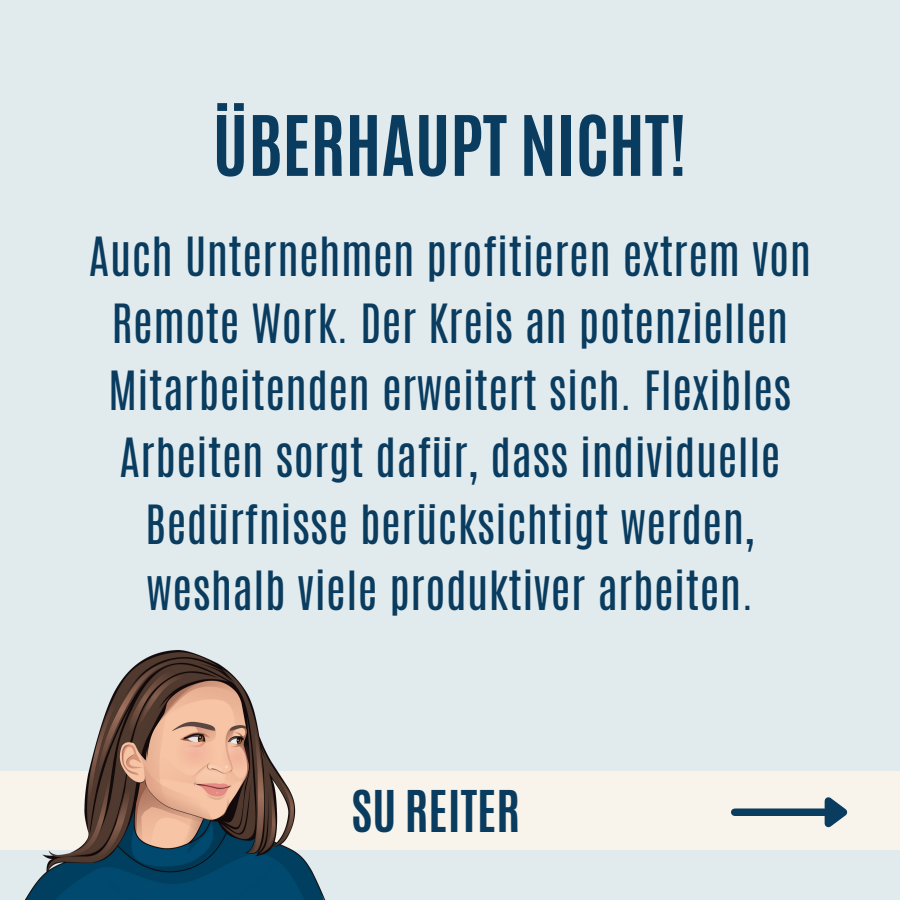
<style>
.page{position:relative;width:900px;height:900px;background:#e1eaed}
.page>*{position:absolute;margin:0;border:0;box-sizing:border-box;transform-origin:0 0}
.t1{font:700 70.8px "Antonio";color:#093c5f}
.t2{font:700 48.1px "Antonio";color:#093c5f}
.t3{font:45.1px/67px "Antonio";letter-spacing:.01em;color:#093c5f;text-align:center}
</style>
<div class="page">
<div style="left:0;top:771px;width:900px;height:78px;background:#f8f4eb"></div>
<div style="left:735px;top:808px;width:90px;height:8px;background:#093c5f"></div>
<svg style="left:818px;top:797px;width:30px;height:31px"></svg>
<img style="left:14px;top:650px;width:323px;height:250px">
<p class="t1" style="left:213px;top:95px;width:475px">ÜBERHAUPT NICHT!</p>
<p class="t3" style="left:89px;top:223px;width:724px">Auch Unternehmen profitieren extrem von Remote Work. Der Kreis an potenziellen Mitarbeitenden erweitert sich. Flexibles Arbeiten sorgt dafür, dass individuelle Bedürfnisse berücksichtigt werden, weshalb viele produktiver arbeiten.</p>
<p class="t2" style="left:351px;top:777px;width:170px">SU REITER</p>
</div>
